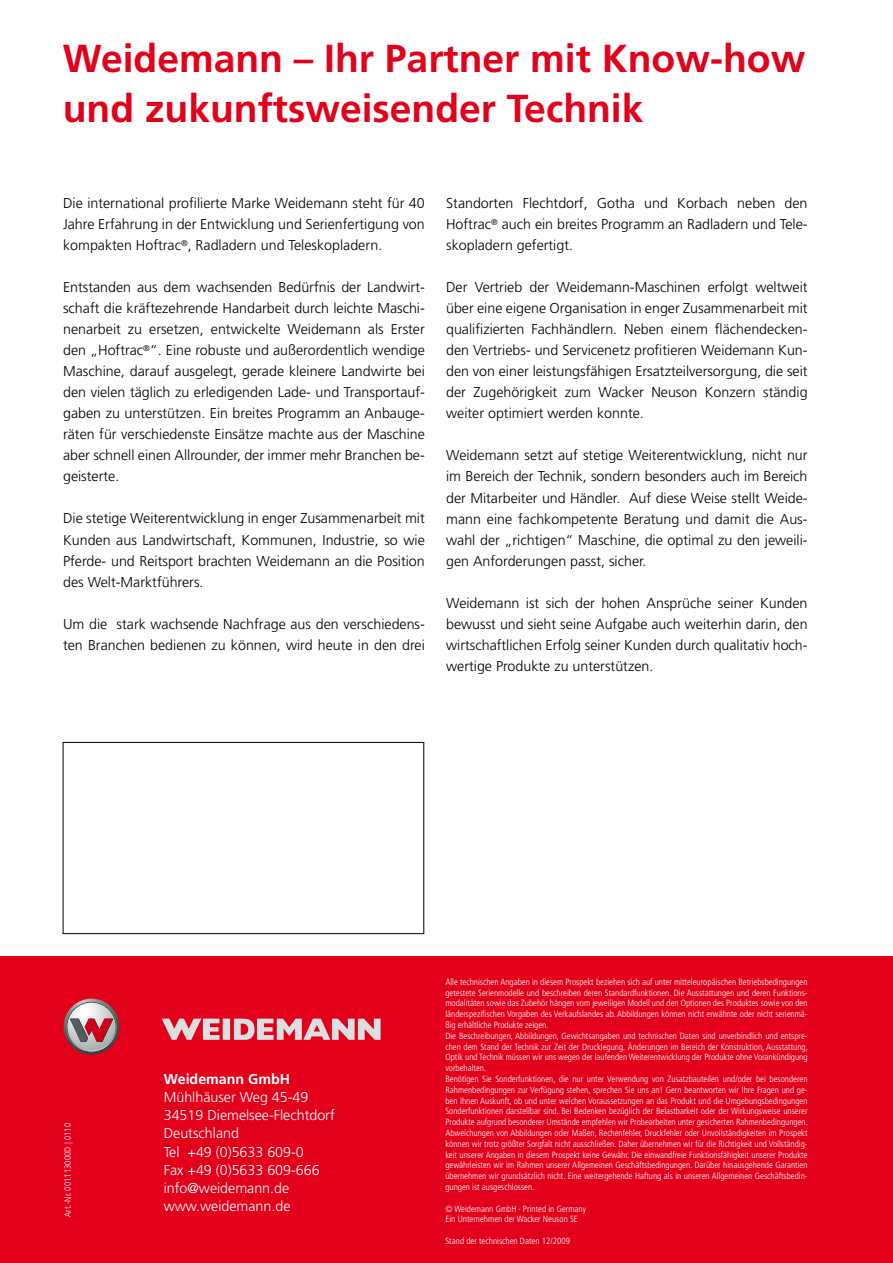
<style>
.page{position:relative;width:893px;height:1263px;background:#fff}
.page>*{position:absolute;margin:0;border:0;box-sizing:border-box;transform-origin:0 0}
.t1{font:700 39px/50.6px "Frutiger LT";color:#e2001a}
.t2{font:300 14.25px/21px "Frutiger LT";color:#000;text-align:justify}
.t3{font:300 14.25px/18.1px "Frutiger LT";color:#fff}
.t4{font:700 14.25px "Frutiger LT";color:#fff}
.t5{font:300 condensed 9px/10.8px "Frutiger LT";color:#fff}
</style>
<div class="page">
<div style="left:0;top:957px;width:893px;height:306px;background:#e2001a"></div>
<div style="left:63px;top:742px;width:361px;height:192px;border:1px solid #000"></div>
<svg style="left:63px;top:999px;width:57px;height:56px"></svg>
<div style="left:223px;top:1018px;width:7px;height:22px;background:#dddedf"></div>
<svg style="left:234px;top:1018px;width:147px;height:22px"></svg>
<svg style="left:162px;top:1018px;width:58px;height:22px"></svg>
<h1 class="t1" style="left:63px;top:33px;width:744px">Weidemann – Ihr Partner mit Know-how und zukunftsweisender Technik</h1>
<p class="t2" style="left:63px;top:193px;width:363px">Die international profilierte Marke Weidemann steht für 40<br>Jahre Erfahrung in der Entwicklung und Serienfertigung von kompakten Hoftrac<sup>®</sup>, Radladern und Teleskopladern.</p>
<p class="t2" style="left:63px;top:277px;width:363px">Entstanden aus dem wachsenden Bedürfnis der Landwirt&shy;schaft die kräftezehrende Handarbeit durch leichte Maschi&shy;nenarbeit zu ersetzen, entwickelte Weidemann als Erster den „Hoftrac<sup>®</sup>“. Eine robuste und außerordentlich wendige Maschine, darauf ausgelegt, gerade kleinere Landwirte bei den vielen täglich zu erledigenden Lade- und Transportauf&shy;gaben zu unterstützen. Ein breites Programm an Anbauge&shy;räten für verschiedenste Einsätze machte aus der Maschine aber schnell einen Allrounder, der immer mehr Branchen be&shy;geisterte.</p>
<p class="t2" style="left:63px;top:508px;width:363px">Die stetige Weiterentwicklung in enger Zusammenarbeit mit Kunden aus Landwirtschaft, Kommunen, Industrie, so wie Pferde- und Reitsport brachten Weidemann an die Position des Welt-Marktführers.</p>
<p class="t2" style="left:63px;top:613px;width:363px">Um die stark wachsende Nachfrage aus den verschiedens&shy;ten Branchen bedienen zu können, wird heute in den drei</p>
<p class="t2" style="left:446px;top:193px;width:363px">Standorten Flechtdorf, Gotha und Korbach neben den Hoftrac<sup>®</sup> auch ein breites Programm an Radladern und Tele&shy;skopladern gefertigt.</p>
<p class="t2" style="left:446px;top:277px;width:363px">Der Vertrieb der Weidemann-Maschinen erfolgt weltweit über eine eigene Organisation in enger Zusammenarbeit mit qualifizierten Fachhändlern. Neben einem flächendecken&shy;den Vertriebs- und Servicenetz profitieren Weidemann Kun&shy;den von einer leistungsfähigen Ersatzteilversorgung, die seit der Zugehörigkeit zum Wacker Neuson Konzern ständig weiter optimiert werden konnte.</p>
<p class="t2" style="left:446px;top:445px;width:363px">Weidemann setzt auf stetige Weiterentwicklung, nicht nur im Bereich der Technik, sondern besonders auch im Bereich der Mitarbeiter und Händler. Auf diese Weise stellt Weide&shy;mann eine fachkompetente Beratung und damit die Aus&shy;wahl der „richtigen“ Maschine, die optimal zu den jeweili&shy;gen Anforderungen passt, sicher.</p>
<p class="t2" style="left:446px;top:592px;width:363px">Weidemann ist sich der hohen Ansprüche seiner Kunden bewusst und sieht seine Aufgabe auch weiterhin darin, den wirtschaftlichen Erfolg seiner Kunden durch qualitativ hoch&shy;wertige Produkte zu unterstützen.</p>
<p class="t5" style="left:63px;top:1216px;width:95px;rotate:-90deg">Art.-Nr. 001113000D | 0110</p>
<p class="t4" style="left:164px;top:1071px;width:128px">Weidemann GmbH</p>
<p class="t3" style="left:164px;top:1088px;width:173px">Mühlhäuser Weg 45-49<br>34519 Diemelsee-Flechtdorf<br>Deutschland<br>Tel +49 (0)5633 609-0<br>Fax +49 (0)5633 609-666 info@weidemann.de www.weidemann.de</p>
<p class="t5" style="left:445px;top:976px;width:364px">Alle technischen Angaben in diesem Prospekt beziehen sich auf unter mitteleuropäischen Betriebsbedingungen getestete Serienmodelle und beschreiben deren Standardfunktionen. Die Ausstattungen und deren Funktions&shy;modalitäten sowie das Zubehör hängen vom jeweiligen Modell und den Optionen des Produktes sowie von den länderspezifischen Vorgaben des Verkaufslandes ab. Abbildungen können nicht erwähnte oder nicht serienmä&shy;ßig erhältliche Produkte zeigen.<br>Die Beschreibungen, Abbildungen, Gewichtsangaben und technischen Daten sind unverbindlich und entspre&shy;chen dem Stand der Technik zur Zeit der Drucklegung. Änderungen im Bereich der Konstruktion, Ausstattung, Optik und Technik müssen wir uns wegen der laufenden Weiterentwicklung der Produkte ohne Vorankündigung vorbehalten.<br>Benötigen Sie Sonderfunktionen, die nur unter Verwendung von Zusatzbauteilen und/oder bei besonderen Rahmenbedingungen zur Verfügung stehen, sprechen Sie uns an! Gern beantworten wir Ihre Fragen und ge&shy;ben Ihnen Auskunft, ob und unter welchen Voraussetzungen an das Produkt und die Umgebungsbedingungen Sonderfunktionen darstellbar sind. Bei Bedenken bezüglich der Belastbarkeit oder der Wirkungsweise unserer Produkte aufgrund besonderer Umstände empfehlen wir Probearbeiten unter gesicherten Rahmenbedingungen.<br>Abweichungen von Abbildungen oder Maßen, Rechenfehler, Druckfehler oder Unvollständigkeiten im Prospekt können wir trotz größter Sorgfalt nicht ausschließen. Daher übernehmen wir für die Richtigkeit und Vollständig&shy;keit unserer Angaben in diesem Prospekt keine Gewähr. Die einwandfreie Funktionsfähigkeit unserer Produkte gewährleisten wir im Rahmen unserer Allgemeinen Geschäftsbedingungen. Darüber hinausgehende Garantien übernehmen wir grundsätzlich nicht. Eine weitergehende Haftung als in unseren Allgemeinen Geschäftsbedin&shy;gungen ist ausgeschlossen.</p>
<p class="t5" style="left:445px;top:1203px;width:142px">© Weidemann GmbH · Printed in Germany<br>Ein Unternehmen der Wacker Neuson SE</p>
<p class="t5" style="left:445px;top:1236px;width:126px">Stand der technischen Daten 12/2009</p>
</div>
